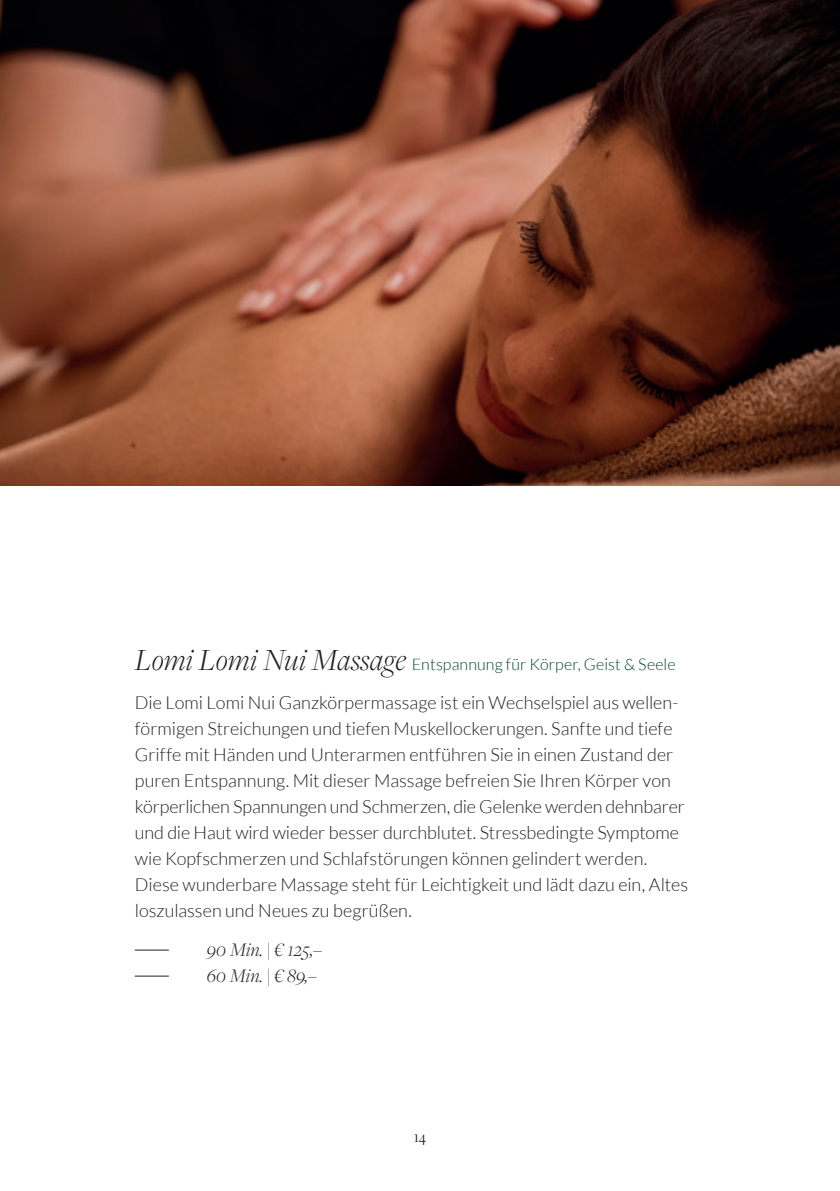
<style>
.page{position:relative;width:840px;height:1191px;background:#fff}
.page>*{position:absolute;margin:0;border:0;box-sizing:border-box;transform-origin:0 0}
.Zitat_Medium_Italic_Weiss_21_5___23{font:italic 300 20px "Freight Disp Pro";color:#231f20}
.Zitat_Medium_Italic_Weiss_21_5___23-2{font:300 18px/26px "Lato";color:#231f20}
.Zitat_Medium_Italic_Weiss_21_5___23-3{font:300 16px "Lato";letter-spacing:.005em;color:#014829}
.t1{font:16px "Freight Disp Pro";color:#231f20}
.s1{font-family:"Freight Disp Pro";font-style:italic;font-size:32px;color:#231f20}
</style>
<div class="page">
<hr style="left:135px;top:949px;width:34px;height:1px;background:#231f20">
<hr style="left:135px;top:975px;width:34px;height:1px;background:#231f20">
<img style="left:0;top:0;width:839px;height:486px">
<hr style="left:839px;top:0;width:1px;height:1191px;background:#e3dcd3">
<p class="Zitat_Medium_Italic_Weiss_21_5___23-3" style="left:135px;top:656px;width:542px"><span class="s1">Lomi Lomi Nui Massage</span> Entspannung für Körper, Geist &amp; Seele</p>
<p class="Zitat_Medium_Italic_Weiss_21_5___23-2" style="left:135px;top:690px;width:551px">Die Lomi Lomi Nui Ganzkörpermassage ist ein Wechselspiel aus wellen&shy;förmigen Streichungen und tiefen Muskellockerungen. Sanfte und tiefe Griffe mit Händen und Unterarmen entführen Sie in einen Zustand der puren Entspannung. Mit dieser Massage befreien Sie Ihren Körper von körperlichen Spannungen und Schmerzen, die Gelenke werden dehnbarer und die Haut wird wieder besser durchblutet. Stressbedingte Symptome wie Kopfschmerzen und Schlafstörungen können gelindert werden.</p>
<p class="Zitat_Medium_Italic_Weiss_21_5___23-2" style="left:135px;top:872px;width:554px">Diese wunderbare Massage steht für Leichtigkeit und lädt dazu ein, Altes loszulassen und Neues zu begrüßen.</p>
<p class="Zitat_Medium_Italic_Weiss_21_5___23" style="left:207px;top:937px;width:116px">90 Min. | € 125,–</p>
<p class="Zitat_Medium_Italic_Weiss_21_5___23" style="left:207px;top:963px;width:111px">60 Min. | € 89,–</p>
<p class="t1" style="left:413px;top:1126px;width:14px">14</p>
</div>
